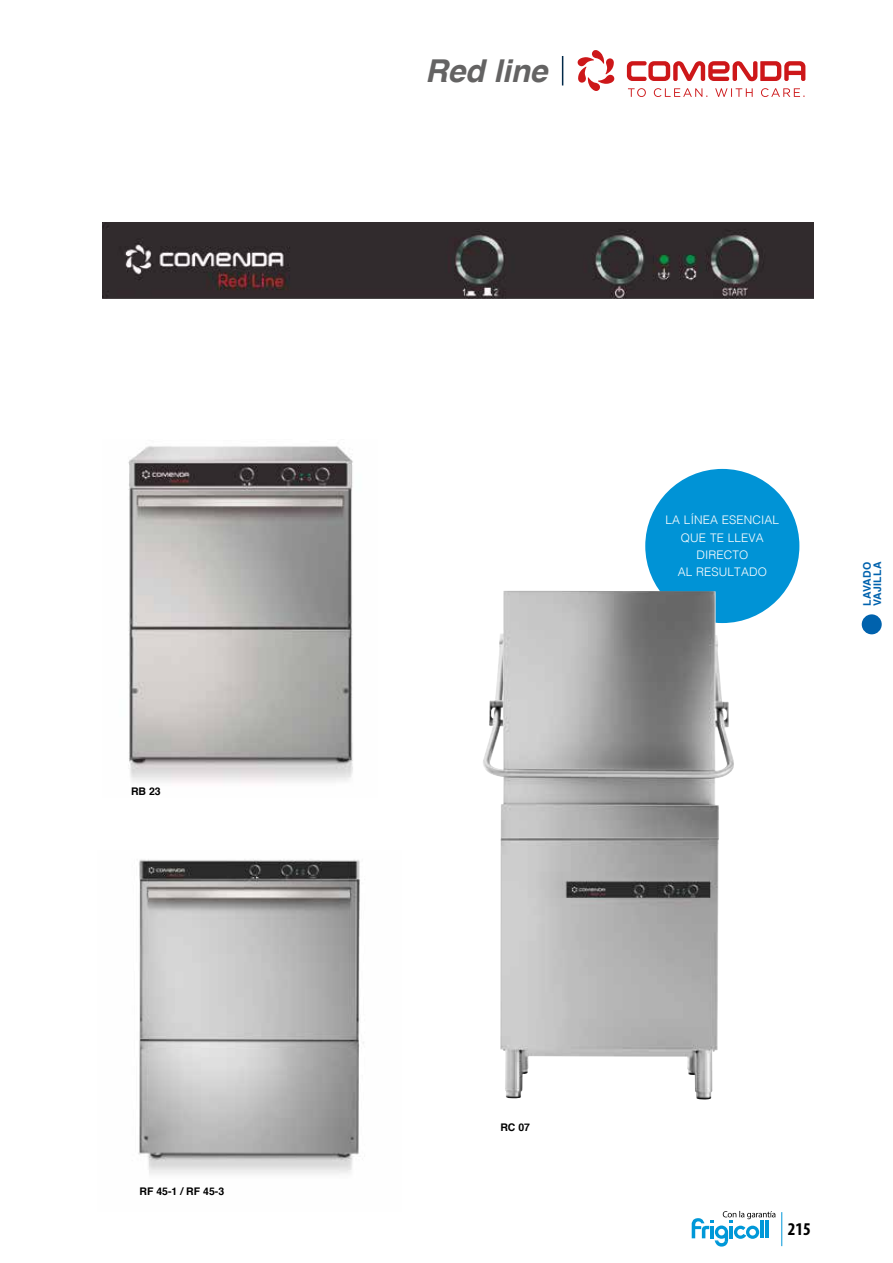
<style>
.page{position:relative;width:893px;height:1263px;background:#fff}
.page>*{position:absolute;margin:0;border:0;box-sizing:border-box;transform-origin:0 0}
.t1{font:italic 700 31.5px "Helvetica";letter-spacing:-.005em;color:#646363}
.t2{font:700 condensed 18px "Myriad Pro";color:#000}
.t3{font:300 11.85px/17.4px "Helvetica";letter-spacing:.01em;color:#fff;text-align:center}
.t4{font:700 10.5px "Helvetica";color:#000}
.t5{font:700 10.5px/10.5px "Helvetica";letter-spacing:.02em;color:#0062ad}
</style>
<div class="page">
<hr style="left:781px;top:1212px;width:1px;height:34px;background:#0097d9">
<svg style="left:692px;top:1211px;width:83px;height:35px"></svg>
<div style="left:862px;top:614px;width:20px;height:20px;background:#0062ad;border-radius:50%"></div>
<svg style="left:627px;top:61px;width:178px;height:20px"></svg>
<svg style="left:578px;top:50px;width:36px;height:41px"></svg>
<svg style="left:628px;top:88px;width:176px;height:9px"></svg>
<img style="left:138px;top:859px;width:226px;height:315px">
<img style="left:128px;top:446px;width:225px;height:337px">
<svg style="left:562px;top:56px;width:1px;height:29px"></svg>
<div style="left:645px;top:469px;width:154px;height:154px;background:#0093d6;border-radius:50%"></div>
<img style="left:102px;top:223px;width:711px;height:75px">
<img style="left:483px;top:591px;width:253px;height:509px">
<p class="t4" style="left:131px;top:783px;width:31px">RB 23</p>
<p class="t4" style="left:140px;top:1182px;width:86px">RF 45-1 / RF 45-3</p>
<h1 class="t1" style="left:425px;top:45px;width:124px">Red line</h1>
<p class="t3" style="left:665px;top:510px;width:115px">LA LÍNEA ESENCIAL<br>QUE TE LLEVA<br>DIRECTO<br>AL RESULTADO</p>
<p class="t5" style="left:862px;top:606px;width:46px;rotate:-90deg">LAVADO<br>VAJILLA</p>
<p class="t4" style="left:500px;top:1118px;width:31px">RC 07</p>
<h2 class="t2" style="left:788px;top:1218px;width:25px">215</h2>
</div>
